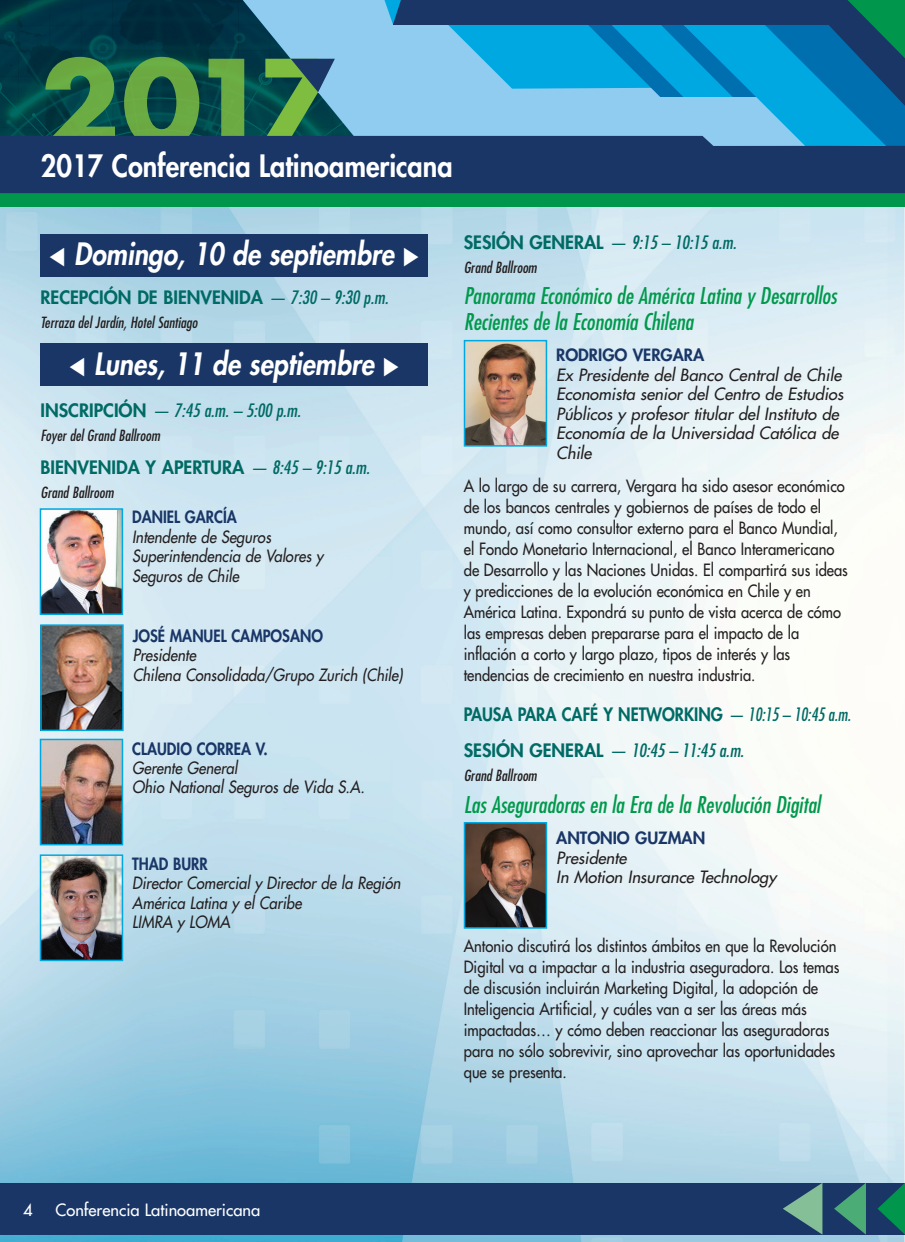
<style>
.page{position:relative;width:905px;height:1242px;background:#fff}
.page>*{position:absolute;margin:0;border:0;box-sizing:border-box;transform-origin:0 0}
.t1{font:700 112.95px "Futura";color:#7fbd41;scale:1.04 1}
.t2{font:italic 800 30px "Futura Std";color:#fff;scale:.88 1}
.t3{font:800 30px "Futura Std";color:#fff;scale:.9 1}
.t4{font:italic condensed 22.5px/25.5px "Futura Std";color:#00994c}
.t5{font:800 18px/36px "Futura Std";color:#006a64;scale:.91 1}
.t6{font:800 18px "Futura Std";color:#006a64}
.t7{font:italic condensed 18px "Futura Std";color:#006a64}
.t8{font:500 16.5px/21px "Futura Std";color:#231f20;scale:.9 1}
.t9{font:italic 500 16.5px/19.5px "Futura Std";color:#231f20;scale:.9 1}
.t10{font:italic 500 16.5px/19.5px "Futura Std";color:#231f20}
.t11{font:800 16.5px "Futura Std";color:#193667;scale:.9 1}
.t12{font:500 16.5px "Futura Std";color:#fff}
.t13{font:800 16.5px "Futura Std";color:#193667}
.t14{font:italic condensed 15px "Futura Std";color:#231f20}
.s1{font-weight:400;font-style:italic;font-stretch:condensed}
.s2{font-weight:800;font-style:normal;font-stretch:normal}
</style>
<div class="page">
<img style="left:0;top:207px;width:904px;height:1035px">
<div style="left:0;top:1183px;width:904px;height:52px;background:#193667"></div>
<svg style="left:877px;top:1184px;width:27px;height:50px"></svg>
<svg style="left:834px;top:1183px;width:32px;height:52px"></svg>
<svg style="left:783px;top:1183px;width:39px;height:52px"></svg>
<img style="left:0;top:0;width:363px;height:136px">
<div style="left:0;top:193px;width:904px;height:14px;background:#00964c"></div>
<svg style="left:365px;top:0;width:540px;height:207px;background:#3598bb"></svg>
<div style="left:0;top:136px;width:904px;height:57px;background:#193667"></div>
<div style="left:318px;top:58px;width:21px;height:34px;background:#90ccef"></div>
<svg style="left:291px;top:59px;width:44px;height:33px"></svg>
<div style="left:40px;top:234px;width:388px;height:43px;background:#193667"></div>
<div style="left:40px;top:344px;width:388px;height:42px;background:#193667"></div>
<img style="left:43px;top:627px;width:78px;height:101px">
<div style="left:40px;top:624px;width:84px;height:107px;border:2px solid #00a8e1"></div>
<img style="left:43px;top:742px;width:77px;height:100px">
<div style="left:40px;top:739px;width:83px;height:106px;border:2px solid #00a8e1"></div>
<img style="left:43px;top:857px;width:77px;height:101px">
<div style="left:40px;top:854px;width:83px;height:107px;border:2px solid #00a8e1"></div>
<img style="left:43px;top:511px;width:77px;height:101px">
<div style="left:40px;top:508px;width:83px;height:107px;border:2px solid #00a8e1"></div>
<img style="left:467px;top:343px;width:77px;height:101px">
<div style="left:464px;top:340px;width:83px;height:107px;border:2px solid #00a8e1"></div>
<img style="left:467px;top:825px;width:77px;height:101px">
<div style="left:464px;top:822px;width:83px;height:107px;border:2px solid #00a8e1"></div>
<h1 class="t1" style="left:40px;top:24px;width:288px">2017</h1>
<h2 class="t3" style="left:41px;top:146px;width:459px">2017 Conferencia Latinoamericana</h2>
<h2 class="t2" style="left:48px;top:235px;width:423px">▼ Domingo, 10 de septiembre ◆</h2>
<p class="t6" style="left:40px;top:286px;width:349px">RECEPCIÓN DE BIENVENIDA <span class="s1">— 7:30 – 9:30 p.m.</span></p>
<p class="t14" style="left:40px;top:314px;width:159px">Terraza del Jardín, Hotel Santiago</p>
<h2 class="t2" style="left:68px;top:345px;width:378px">▼ Lunes, 11 de septiembre ◆</h2>
<p class="t7" style="left:40px;top:400px;width:262px"><span class="s2">INSCRIPCIÓN</span> — 7:45 a.m. – 5:00 p.m.</p>
<p class="t14" style="left:40px;top:426px;width:121px">Foyer del Grand Ballroom</p>
<p class="t6" style="left:40px;top:456px;width:331px">BIENVENIDA Y APERTURA <span class="s1">— 8:45 – 9:15 a.m.</span></p>
<p class="t14" style="left:40px;top:483px;width:75px">Grand Ballroom</p>
<p class="t11" style="left:132px;top:507px;width:118px">DANIEL GARCÍA</p>
<p class="t9" style="left:132px;top:527px;width:214px">Intendente de Seguros<br>Superintendencia de Valores y<br>Seguros de Chile</p>
<p class="t11" style="left:133px;top:625px;width:213px">JOSÉ MANUEL CAMPOSANO</p>
<p class="t9" style="left:133px;top:646px;width:302px">Presidente<br>Chilena Consolidada/Grupo Zurich (Chile)</p>
<p class="t11" style="left:132px;top:738px;width:152px">CLAUDIO CORREA V.</p>
<p class="t9" style="left:132px;top:758px;width:260px">Gerente General<br>Ohio National Seguros de Vida S.A.</p>
<p class="t11" style="left:132px;top:853px;width:86px">THAD BURR</p>
<p class="t9" style="left:132px;top:874px;width:299px">Director Comercial y Director de la Región<br>América Latina y el Caribe<br>LIMRA y LOMA</p>
<p class="t7" style="left:464px;top:231px;width:274px"><span class="s2">SESIÓN GENERAL</span> — 9:15 – 10:15 a.m.</p>
<p class="t14" style="left:464px;top:258px;width:75px">Grand Ballroom</p>
<h3 class="t4" style="left:464px;top:284px;width:374px">Panorama Económico de América Latina y Desarrollos<br>Recientes de la Economía Chilena</h3>
<p class="t13" style="left:556px;top:345px;width:150px">RODRIGO VERGARA</p>
<p class="t10" style="left:556px;top:365px;width:289px">Ex Presidente del Banco Central de Chile Economista senior del Centro de Estudios Públicos y profesor titular del Instituto de Economía de la Universidad Católica de Chile</p>
<p class="t8" style="left:464px;top:475px;width:428px">A lo largo de su carrera, Vergara ha sido asesor económico de los bancos centrales y gobiernos de países de todo el mundo, así como consultor externo para el Banco Mundial, el Fondo Monetario Internacional, el Banco Interamericano de Desarrollo y las Naciones Unidas. El compartirá sus ideas y predicciones de la evolución económica en Chile y en América Latina. Expondrá su punto de vista acerca de cómo las empresas deben prepararse para el impacto de la inflación a corto y largo plazo, tipos de interés y las tendencias de crecimiento en nuestra industria.</p>
<p class="t5" style="left:464px;top:697px;width:427px">PAUSA PARA CAFÉ Y NETWORKING <span class="s1">— 10:15 – 10:45 a.m.<br></span>SESIÓN GENERAL <span class="s1">— 10:45 – 11:45 a.m.</span></p>
<p class="t14" style="left:464px;top:767px;width:75px">Grand Ballroom</p>
<h3 class="t4" style="left:464px;top:792px;width:358px">Las Aseguradoras en la Era de la Revolución Digital</h3>
<p class="t13" style="left:556px;top:828px;width:150px">ANTONIO GUZMAN</p>
<p class="t10" style="left:556px;top:848px;width:222px">Presidente<br>In Motion Insurance Technology</p>
<p class="t8" style="left:464px;top:936px;width:419px">Antonio discutirá los distintos ámbitos en que la Revolución Digital va a impactar a la industria aseguradora. Los temas de discusión incluirán Marketing Digital, la adopción de Inteligencia Artificial, y cuáles van a ser las áreas más impactadas… y cómo deben reaccionar las aseguradoras para no sólo sobrevivir, sino aprovechar las oportunidades que se presenta.</p>
<p class="t12" style="left:23px;top:1200px;width:11px">4</p>
<p class="t12" style="left:56px;top:1199px;width:206px">Conferencia Latinoamericana</p>
</div>
